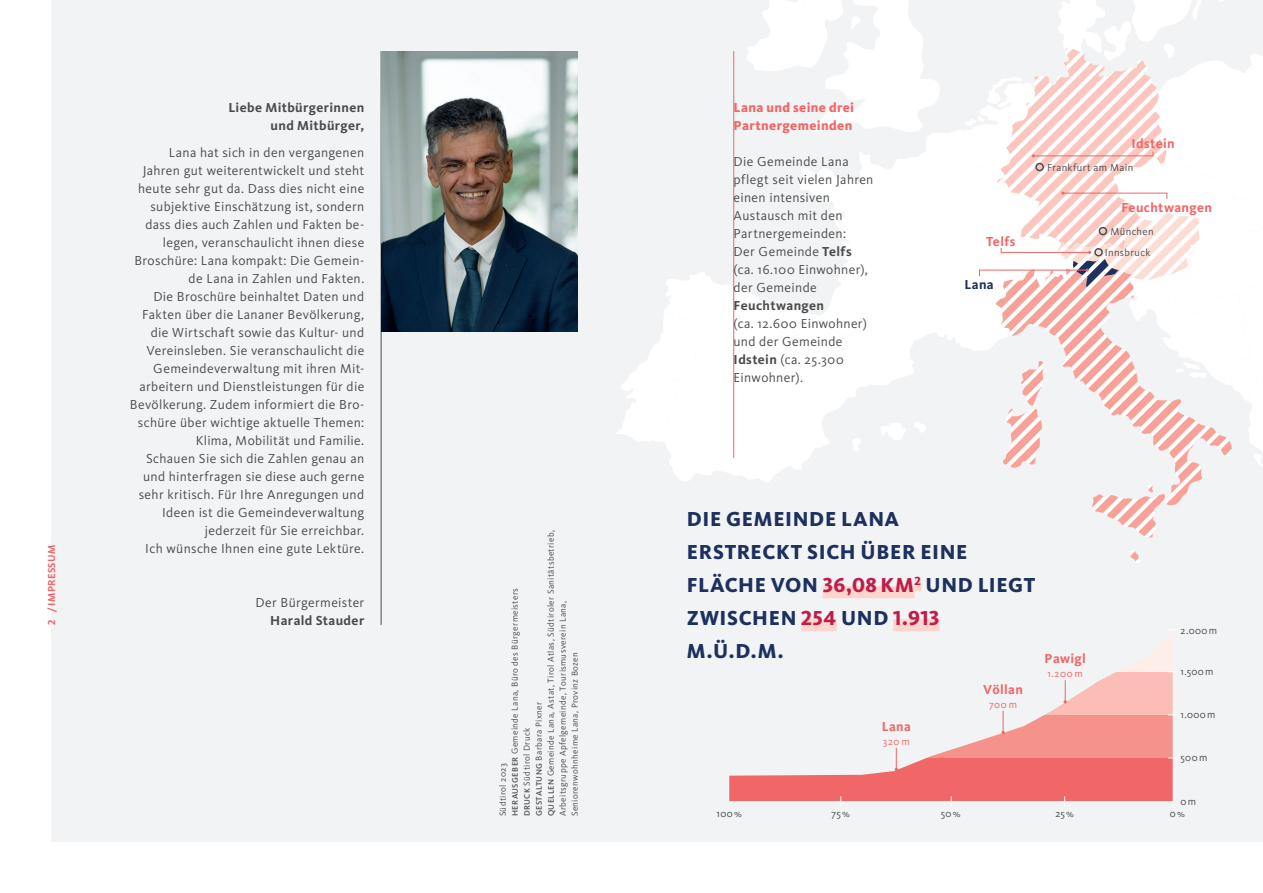
<style>
.page{position:relative;width:1263px;height:893px;background:#fff}
.page>*{position:absolute;margin:0;border:0;box-sizing:border-box;transform-origin:0 0}
.t1{font:800 21px/33px "Kievit OT";letter-spacing:.03em;color:#1d305e}
.t2{font:13.5px/18px "Kievit OT";letter-spacing:.025em;color:#4b4c4d}
.t3{font:700 13.5px/18px "Kievit OT";letter-spacing:.03em;color:#4b4c4d;text-align:right}
.t4{font:700 13.5px "Kievit OT";letter-spacing:.025em;color:#f16667}
.t5{font:800 13.5px/18px "Kievit OT";letter-spacing:.03em;color:#f16667}
.t6{font:700 13.5px "Kievit OT";color:#1d305e}
.t7{font:10.5px/20.9px "Kievit OT";letter-spacing:.03em;color:#4b4c4d;text-align:center}
.t8{font:10.5px "Kievit OT";color:#f16667}
.t9{font:700 10.5px "Kievit OT";letter-spacing:.025em;color:#f16667}
.t10{font:9px/12px "Kievit OT";letter-spacing:.04em;color:#4b4c4d}
.s1{font-weight:500;font-size:8.25px}
.s2{font-weight:700}
.s3{color:#bf1e49}
</style>
<div class="page">
<div style="left:51px;top:0;width:1212px;height:842px;background:#f2f3f4"></div>
<hr style="left:381px;top:51px;width:1px;height:574px;background:#4b4c4d">
<svg style="left:915px;top:422px;width:11px;height:10px"></svg>
<svg style="left:747px;top:0;width:192px;height:132px"></svg>
<svg style="left:798px;top:133px;width:150px;height:207px;fill:#fff"></svg>
<svg style="left:664px;top:271px;width:251px;height:211px;fill:#fff"></svg>
<svg style="left:617px;top:313px;width:101px;height:129px"></svg>
<svg style="left:1092px;top:507px;width:65px;height:56px"></svg>
<svg style="left:948px;top:0;width:315px;height:507px"></svg>
<hr style="left:733px;top:51px;width:1px;height:407px;background:#f16667">
<div style="left:1035px;top:163px;width:9px;height:8px;border:2px solid #4b4c4d;border-radius:50%"></div>
<div style="left:1099px;top:227px;width:8px;height:8px;border:2px solid #4b4c4d;border-radius:50%"></div>
<div style="left:1094px;top:248px;width:9px;height:9px;border:2px solid #4b4c4d;border-radius:50%"></div>
<img style="left:381px;top:51px;width:197px;height:281px">
<div style="left:823px;top:586px;width:91px;height:12px;background:#fcd5cd"></div>
<div style="left:914px;top:579px;width:7px;height:12px;background:#fcd5cd"></div>
<div style="left:801px;top:619px;width:36px;height:12px;background:#fcd5cd"></div>
<div style="left:893px;top:619px;width:46px;height:12px;background:#fcd5cd"></div>
<svg style="left:729px;top:629px;width:444px;height:172px"></svg>
<p class="t9" style="left:45px;top:612px;width:69px;rotate:-90deg">/ IMPRESSUM</p>
<p class="t9" style="left:45px;top:625px;width:7px;rotate:-90deg">2</p>
<p class="t3" style="left:228px;top:99px;width:137px">Liebe Mitbürgerinnen und Mitbürger,</p>
<p class="t2" style="left:130px;top:143px;width:236px;text-align:right">Lana hat sich in den vergangenen Jahren gut weiterentwickelt und steht heute sehr gut da. Dass dies nicht eine subjektive Einschätzung ist, sondern dass dies auch Zahlen und Fakten be&shy;legen, veranschaulicht ihnen diese Broschüre: Lana kompakt: Die Gemein&shy;de Lana in Zahlen und Fakten.<br>Die Broschüre beinhaltet Daten und Fakten über die Lananer Bevölkerung, die Wirtschaft sowie das Kultur- und Vereinsleben. Sie veranschaulicht die Gemeindeverwaltung mit ihren Mit&shy;arbeitern und Dienstleistungen für die Bevölkerung. Zudem informiert die Bro&shy;schüre über wichtige aktuelle Themen:<br>Klima, Mobilität und Familie.<br>Schauen Sie sich die Zahlen genau an und hinterfragen sie diese auch gerne sehr kritisch. Für Ihre Anregungen und Ideen ist die Gemeindeverwaltung jederzeit für Sie erreichbar.<br>Ich wünsche Ihnen eine gute Lektüre.</p>
<p class="t2" style="left:255px;top:593px;width:110px">Der Bürgermeister</p>
<p class="t3" style="left:270px;top:611px;width:95px">Harald Stauder</p>
<p class="t10" style="left:497px;top:816px;width:288px;rotate:-90deg">Südtirol 2023<br><span class="s1">HERAUSGEBER</span> Gemeinde Lana, Büro des Bürgermeisters<br><span class="s1">DRUCK</span> Südtirol Druck<br><span class="s1">GESTALTUNG</span> Barbara Pixner<br><span class="s1">QUELLEN</span> Gemeinde Lana, Astat, Tirol Atlas, Südtiroler Sanitätsbetrieb, Arbeitsgruppe Apfelgemeinde, Tourismusverein Lana, Seniorenwohnheime Lana, Provinz Bozen</p>
<p class="t5" style="left:733px;top:99px;width:122px">Lana und seine drei<br>Partnergemeinden</p>
<p class="t2" style="left:733px;top:153px;width:141px">Die Gemeinde Lana pflegt seit vielen Jahren einen intensiven<br>Austausch mit den<br>Partnergemeinden:<br>Der Gemeinde <span class="s2">Telfs </span>(ca. 16.100 Einwohner), der Gemeinde</p>
<p class="t3" style="left:733px;top:297px;width:92px">Feuchtwangen</p>
<p class="t2" style="left:733px;top:315px;width:135px">(ca. 12.600 Einwohner) und der Gemeinde<br><span class="s2">Idstein</span> (ca. 25.300<br>Einwohner).</p>
<p class="t4" style="left:981px;top:233px;width:31px">Telfs</p>
<p class="t4" style="left:986px;top:233px;width:31px">Telfs</p>
<p class="t6" style="left:964px;top:276px;width:31px">Lana</p>
<p class="t4" style="left:1131px;top:136px;width:45px">Idstein</p>
<p class="t7" style="left:1047px;top:157px;width:88px">Frankfurt am Main</p>
<p class="t4" style="left:1121px;top:200px;width:92px">Feuchtwangen</p>
<p class="t7" style="left:1105px;top:221px;width:50px">München<br>Innsbruck</p>
<h1 class="t1" style="left:687px;top:503px;width:350px">DIE GEMEINDE LANA<br>ERSTRECKT SICH ÜBER EINE<br>FLÄCHE VON <span class="s3">36,08 KM</span><sup>2</sup> UND LIEGT<br>ZWISCHEN <span class="s3">254</span> UND <span class="s3">1.913<br></span>M.Ü.D.M.</h1>
<p class="t4" style="left:882px;top:719px;width:31px">Lana</p>
<p class="t8" style="left:883px;top:735px;width:28px">320m</p>
<p class="t4" style="left:983px;top:682px;width:41px">Völlan</p>
<p class="t8" style="left:989px;top:698px;width:29px">700m</p>
<p class="t4" style="left:1045px;top:651px;width:43px">Pawigl</p>
<p class="t8" style="left:1047px;top:668px;width:37px">1.200m</p>
<p class="t7" style="left:1181px;top:620px;width:38px">2.000m</p>
<p class="t7" style="left:1181px;top:661px;width:34px">1.500m</p>
<p class="t7" style="left:1181px;top:704px;width:36px">1.000m</p>
<p class="t7" style="left:1181px;top:747px;width:28px">500m</p>
<p class="t7" style="left:1181px;top:791px;width:17px">0m</p>
<p class="t7" style="left:717px;top:803px;width:27px">100%</p>
<p class="t7" style="left:831px;top:803px;width:20px">75%</p>
<p class="t7" style="left:941px;top:803px;width:21px">50%</p>
<p class="t7" style="left:1055px;top:803px;width:20px">25%</p>
<p class="t7" style="left:1170px;top:803px;width:17px">0%</p>
</div>
